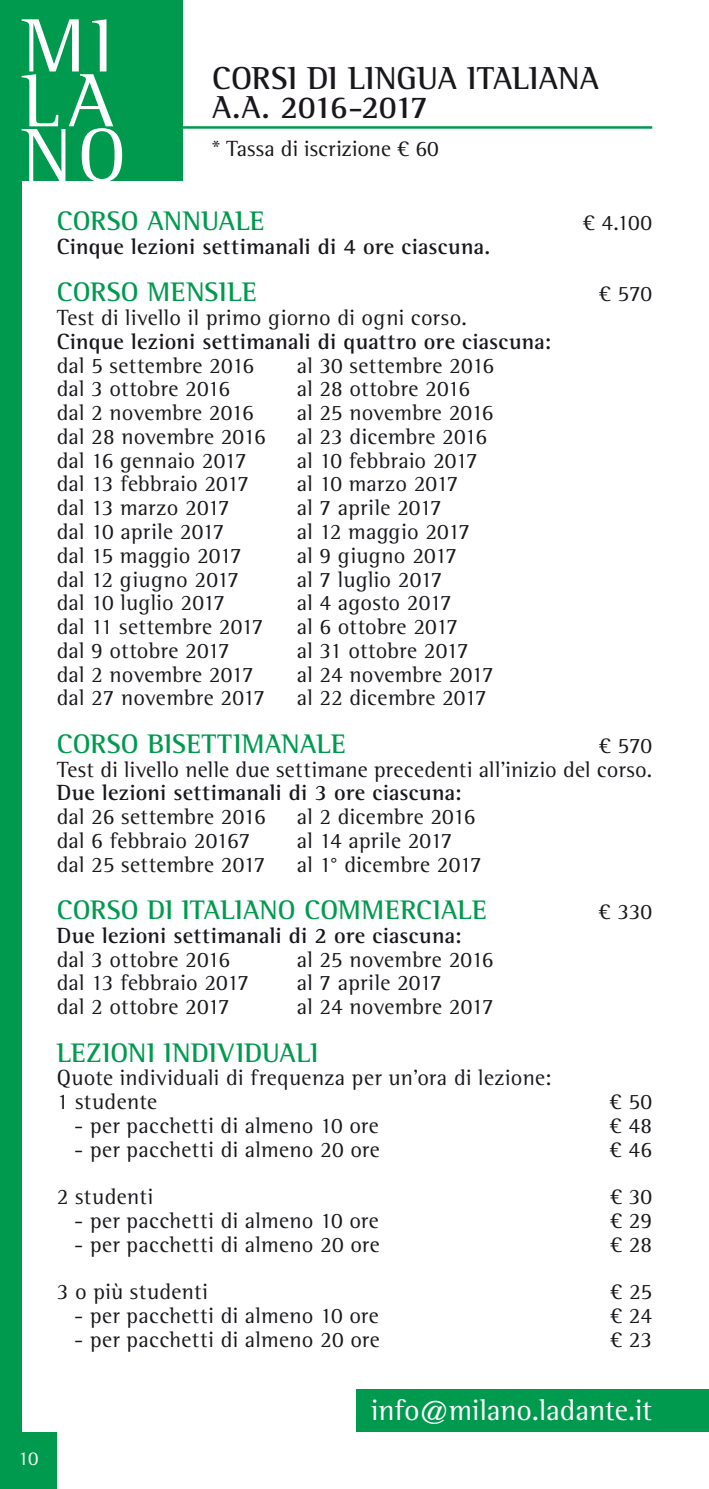
<style>
.page{position:relative;width:709px;height:1489px;background:#fff}
.page>*{position:absolute;margin:0;border:0;box-sizing:border-box;transform-origin:0 0}
.t1{font:77.5px/54.8px "Rotis Semi Serif Std";color:#fff}
.t2{font:700 32.5px/28.8px "Rotis Semi Serif Std";letter-spacing:-.015em;color:#1a171c}
.t3{font:30px "Rotis Semi Serif Std";letter-spacing:-.005em;color:#fff}
.t4{font:700 27.5px "Rotis Semi Serif Std";letter-spacing:.005em;color:#009a4f}
.t5{font:22.5px/23.8px "Rotis Semi Serif Std";letter-spacing:.01em;color:#1a171c;text-align:right}
.t6{font:700 22.5px "Rotis Semi Serif Std";letter-spacing:.01em;color:#1a171c}
.t7{font:22.5px "Rotis Semi Serif Std";letter-spacing:.005em;color:#19181a}
.t8{font:20px "Rotis Semi Serif Std";color:#fff}
</style>
<div class="page">
<div style="left:0;top:0;width:22px;height:1488px;background:#009a4f"></div>
<div style="left:356px;top:1389px;width:353px;height:42px;background:#009a4f"></div>
<hr style="left:176px;top:126px;width:476px;height:3px;background:#009a4f">
<div style="left:0;top:0;width:182px;height:181px;background:#009a4f"></div>
<div style="left:0;top:1431px;width:57px;height:57px;background:#009a4f"></div>
<h1 class="t1" style="left:22px;top:18px;width:106px">MI<br>LA<br>NO</h1>
<h2 class="t2" style="left:212px;top:63px;width:388px">CORSI DI LINGUA ITALIANA<br>A.A. 2016-2017</h2>
<p class="t7" style="left:212px;top:135px;width:228px">* Tassa di iscrizione € 60</p>
<p class="t4" style="left:57px;top:204px;width:209px">CORSO ANNUALE</p>
<p class="t5" style="left:583px;top:210px;width:71px">€ 4.100</p>
<p class="t6" style="left:57px;top:233px;width:435px">Cinque lezioni settimanali di 4 ore ciascuna.</p>
<p class="t4" style="left:57px;top:275px;width:202px">CORSO MENSILE</p>
<p class="t5" style="left:599px;top:282px;width:55px">€ 570</p>
<p class="t5" style="left:57px;top:305px;width:411px">Test di livello il primo giorno di ogni corso.</p>
<p class="t6" style="left:57px;top:328px;width:496px">Cinque lezioni settimanali di quattro ore ciascuna:</p>
<p class="t5" style="left:57px;top:353px;width:199px">dal 5 settembre 2016</p>
<p class="t5" style="left:297px;top:353px;width:199px">al 30 settembre 2016</p>
<p class="t5" style="left:57px;top:377px;width:175px">dal 3 ottobre 2016</p>
<p class="t5" style="left:297px;top:377px;width:175px">al 28 ottobre 2016</p>
<p class="t5" style="left:57px;top:400px;width:199px">dal 2 novembre 2016</p>
<p class="t5" style="left:297px;top:400px;width:198px">al 25 novembre 2016</p>
<p class="t5" style="left:57px;top:424px;width:210px">dal 28 novembre 2016</p>
<p class="t5" style="left:297px;top:424px;width:192px">al 23 dicembre 2016</p>
<p class="t5" style="left:57px;top:448px;width:191px">dal 16 gennaio 2017</p>
<p class="t5" style="left:297px;top:448px;width:182px">al 10 febbraio 2017</p>
<p class="t5" style="left:57px;top:472px;width:194px">dal 13 febbraio 2017</p>
<p class="t5" style="left:297px;top:472px;width:163px">al 10 marzo 2017</p>
<p class="t5" style="left:57px;top:495px;width:175px">dal 13 marzo 2017</p>
<p class="t5" style="left:297px;top:495px;width:146px">al 7 aprile 2017</p>
<p class="t5" style="left:57px;top:519px;width:169px">dal 10 aprile 2017</p>
<p class="t5" style="left:297px;top:519px;width:175px">al 12 maggio 2017</p>
<p class="t5" style="left:57px;top:543px;width:187px">dal 15 maggio 2017</p>
<p class="t5" style="left:297px;top:543px;width:162px">al 9 giugno 2017</p>
<p class="t5" style="left:57px;top:567px;width:184px">dal 12 giugno 2017</p>
<p class="t5" style="left:297px;top:567px;width:147px">al 7 luglio 2017</p>
<p class="t5" style="left:57px;top:591px;width:170px">dal 10 luglio 2017</p>
<p class="t5" style="left:297px;top:591px;width:156px">al 4 agosto 2017</p>
<p class="t5" style="left:57px;top:614px;width:208px">dal 11 settembre 2017</p>
<p class="t5" style="left:297px;top:614px;width:163px">al 6 ottobre 2017</p>
<p class="t5" style="left:57px;top:638px;width:175px">dal 9 ottobre 2017</p>
<p class="t5" style="left:297px;top:638px;width:173px">al 31 ottobre 2017</p>
<p class="t5" style="left:57px;top:662px;width:198px">dal 2 novembre 2017</p>
<p class="t5" style="left:297px;top:662px;width:198px">al 24 novembre 2017</p>
<p class="t5" style="left:57px;top:686px;width:210px">dal 27 novembre 2017</p>
<p class="t5" style="left:297px;top:686px;width:191px">al 22 dicembre 2017</p>
<p class="t4" style="left:57px;top:727px;width:290px">CORSO BISETTIMANALE</p>
<p class="t5" style="left:57px;top:733px;width:597px">€ 570<br>Test di livello nelle due settimane precedenti all’inizio del corso.</p>
<p class="t6" style="left:57px;top:779px;width:406px">Due lezioni settimanali di 3 ore ciascuna:</p>
<p class="t5" style="left:57px;top:804px;width:211px">dal 26 settembre 2016</p>
<p class="t5" style="left:297px;top:804px;width:180px">al 2 dicembre 2016</p>
<p class="t5" style="left:57px;top:828px;width:195px">dal 6 febbraio 20167</p>
<p class="t5" style="left:297px;top:828px;width:157px">al 14 aprile 2017</p>
<p class="t5" style="left:57px;top:852px;width:210px">dal 25 settembre 2017</p>
<p class="t5" style="left:297px;top:852px;width:186px">al 1° dicembre 2017</p>
<p class="t4" style="left:57px;top:893px;width:431px">CORSO DI ITALIANO COMMERCIALE</p>
<p class="t5" style="left:598px;top:899px;width:55px">€ 330</p>
<p class="t6" style="left:57px;top:921px;width:406px">Due lezioni settimanali di 2 ore ciascuna:</p>
<p class="t5" style="left:57px;top:947px;width:175px">dal 3 ottobre 2016</p>
<p class="t5" style="left:297px;top:947px;width:198px">al 25 novembre 2016</p>
<p class="t5" style="left:57px;top:970px;width:194px">dal 13 febbraio 2017</p>
<p class="t5" style="left:297px;top:970px;width:146px">al 7 aprile 2017</p>
<p class="t5" style="left:57px;top:994px;width:175px">dal 2 ottobre 2017</p>
<p class="t5" style="left:297px;top:994px;width:198px">al 24 novembre 2017</p>
<p class="t4" style="left:57px;top:1035px;width:263px">LEZIONI INDIVIDUALI</p>
<p class="t5" style="left:57px;top:1065px;width:496px;text-align:left">Quote individuali di frequenza per un’ora di lezione:<br>1 studente</p>
<p class="t5" style="left:609px;top:1089px;width:44px">€ 50</p>
<p class="t5" style="left:74px;top:1113px;width:306px">- per pacchetti di almeno 10 ore</p>
<p class="t5" style="left:609px;top:1113px;width:44px">€ 48</p>
<p class="t5" style="left:74px;top:1137px;width:307px">- per pacchetti di almeno 20 ore</p>
<p class="t5" style="left:609px;top:1137px;width:44px">€ 46</p>
<p class="t5" style="left:57px;top:1184px;width:98px">2 studenti</p>
<p class="t5" style="left:610px;top:1184px;width:44px">€ 30</p>
<p class="t5" style="left:74px;top:1208px;width:306px">- per pacchetti di almeno 10 ore</p>
<p class="t5" style="left:610px;top:1208px;width:44px">€ 29</p>
<p class="t5" style="left:74px;top:1232px;width:307px">- per pacchetti di almeno 20 ore</p>
<p class="t5" style="left:610px;top:1232px;width:44px">€ 28</p>
<p class="t5" style="left:57px;top:1279px;width:153px">3 o più studenti</p>
<p class="t5" style="left:610px;top:1279px;width:43px">€ 25</p>
<p class="t5" style="left:74px;top:1303px;width:306px">- per pacchetti di almeno 10 ore</p>
<p class="t5" style="left:610px;top:1303px;width:44px">€ 24</p>
<p class="t5" style="left:74px;top:1327px;width:307px">- per pacchetti di almeno 20 ore</p>
<p class="t5" style="left:610px;top:1327px;width:44px">€ 23</p>
<p class="t8" style="left:18px;top:1446px;width:22px">10</p>
<h3 class="t3" style="left:371px;top:1392px;width:282px">info@milano.ladante.it</h3>
</div>
